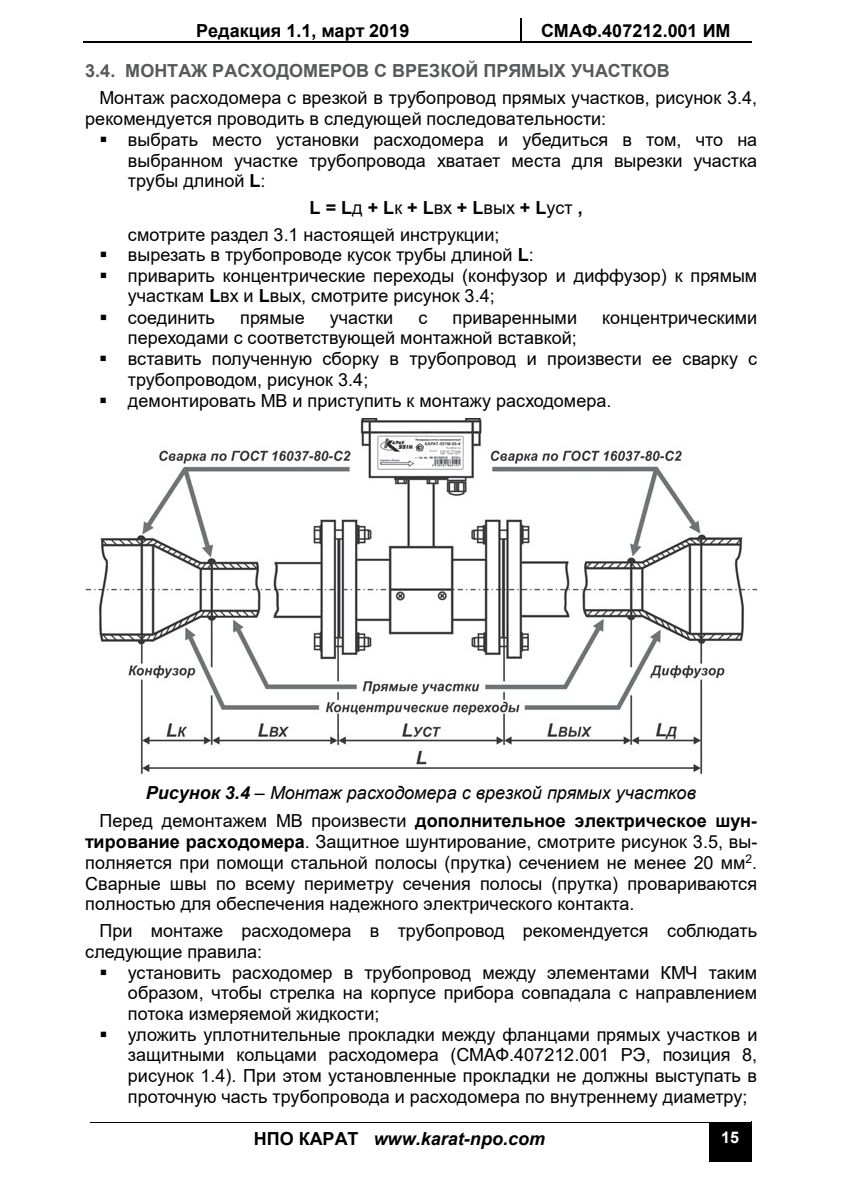
<style>
.page{position:relative;width:842px;height:1191px;background:#fff}
.page>*{position:absolute;margin:0;border:0;box-sizing:border-box;transform-origin:0 0}
.t1{font:18px/20.8px "Arial";color:#000}
.t2{font:italic 18px/28px "Arial";letter-spacing:-.005em;color:#000}
.t3{font:700 18px "Arial";color:#58595b}
.t4{font:700 18px "Arial";letter-spacing:.005em;color:#000}
.t5{font:italic 700 18px "Arial";letter-spacing:.005em;color:#000}
.t6{font:700 16px "Arial";color:#fff}
.s1{font-weight:700}
.s2{font-style:normal}
.s3{font-weight:700;font-style:normal}
</style>
<div class="page">
<hr style="left:84px;top:41px;width:436px;height:1px;background:#000">
<svg style="left:520px;top:18px;width:1px;height:24px"></svg>
<hr style="left:521px;top:41px;width:230px;height:1px;background:#000">
<div style="left:709px;top:1122px;width:42px;height:39px;background:#000"></div>
<hr style="left:90px;top:1121px;width:618px;height:1px;background:#000">
<hr style="left:709px;top:1121px;width:42px;height:1px;background:#000">
<hr style="left:708px;top:1128px;width:1px;height:33px;background:#000">
<hr style="left:751px;top:1128px;width:1px;height:33px;background:#000">
<img style="left:85px;top:418px;width:672px;height:356px">
<p class="t4" style="left:196px;top:18px;width:215px">Редакция 1.1, март 2019</p>
<p class="t4" style="left:541px;top:18px;width:191px">СМАФ.407212.001 ИМ</p>
<p class="t3" style="left:85px;top:58px;width:586px">3.4. МОНТАЖ РАСХОДОМЕРОВ С ВРЕЗКОЙ ПРЯМЫХ УЧАСТКОВ</p>
<p class="t1" style="left:85px;top:88px;width:673px;text-indent:14px">Монтаж расходомера с врезкой в трубопровод прямых участков, рисунок 3.4, рекомендуется проводить в следующей последовательности:</p>
<p class="t1" style="left:128px;top:129px;width:631px;text-align:justify;text-indent:-29px">▪ выбрать место установки расходомера и убедиться в том, что на выбранном участке трубопровода хватает места для вырезки участка трубы длиной <span class="s1">L</span>:</p>
<p class="t1" style="left:128px;top:194px;width:456px;line-height:27.2px;text-indent:182px"><span class="s1">L = L</span>д <span class="s1">+ L</span>к <span class="s1">+ L</span>вх <span class="s1">+ L</span>вых <span class="s1">+ L</span>уст <span class="s1">, </span>смотрите раздел 3.1 настоящей инструкции;</p>
<p class="t1" style="left:99px;top:244px;width:436px">▪ вырезать в трубопроводе кусок трубы длиной <span class="s1">L</span>:</p>
<p class="t1" style="left:128px;top:265px;width:631px;text-indent:-29px">▪ приварить концентрические переходы (конфузор и диффузор) к прямым участкам <span class="s1">L</span>вх и <span class="s1">L</span>вых, смотрите рисунок 3.4;</p>
<p class="t1" style="left:99px;top:307px;width:117px">▪ соединить</p>
<p class="t1" style="left:240px;top:307px;width:66px">прямые</p>
<p class="t1" style="left:330px;top:307px;width:65px">участки</p>
<p class="t1" style="left:419px;top:307px;width:10px">с</p>
<p class="t1" style="left:453px;top:307px;width:126px">приваренными</p>
<p class="t1" style="left:602px;top:307px;width:157px">концентрическими</p>
<p class="t1" style="left:128px;top:327px;width:451px">переходами с соответствующей монтажной вставкой;</p>
<p class="t1" style="left:128px;top:348px;width:631px;text-indent:-29px">▪ вставить полученную сборку в трубопровод и произвести ее сварку с трубопроводом, рисунок 3.4;</p>
<p class="t1" style="left:99px;top:390px;width:514px">▪ демонтировать МВ и приступить к монтажу расходомера.</p>
<p class="t2" style="left:99px;top:779px;width:659px;text-indent:47px"><span class="s1">Рисунок 3.4</span> – Монтаж расходомера с врезкой прямых участков<br><span class="s2">Перед демонтажем МВ произвести</span> <span class="s3">дополнительное электрическое шун-</span></p>
<p class="t1" style="left:85px;top:831px;width:674px;text-align:justify"><span class="s1">тирование расходомера</span>. Защитное шунтирование, смотрите рисунок 3.5, вы&shy;полняется при помощи стальной полосы (прутка) сечением не менее 20 мм<sup>2</sup>.<br>Сварные швы по всему периметру сечения полосы (прутка) провариваются полностью для обеспечения надежного электрического контакта.</p>
<p class="t1" style="left:85px;top:920px;width:673px;text-indent:14px">При монтаже расходомера в трубопровод рекомендуется соблюдать следующие правила:</p>
<p class="t1" style="left:128px;top:962px;width:631px;text-align:justify;text-indent:-29px">▪ установить расходомер в трубопровод между элементами КМЧ таким образом, чтобы стрелка на корпусе прибора совпадала с направлением потока измеряемой жидкости;</p>
<p class="t1" style="left:128px;top:1024px;width:631px;text-align:justify;text-indent:-29px">▪ уложить уплотнительные прокладки между фланцами прямых участков и защитными кольцами расходомера (СМАФ.407212.001 РЭ, позиция 8, рисунок 1.4). При этом установленные прокладки не должны выступать в проточную часть трубопровода и расходомера по внутреннему диаметру;</p>
<p class="t5" style="left:254px;top:1126px;width:293px"><span class="s2">НПО КАРАТ</span> www.karat-npo.com</p>
<p class="t6" style="left:721px;top:1126px;width:19px">15</p>
</div>
